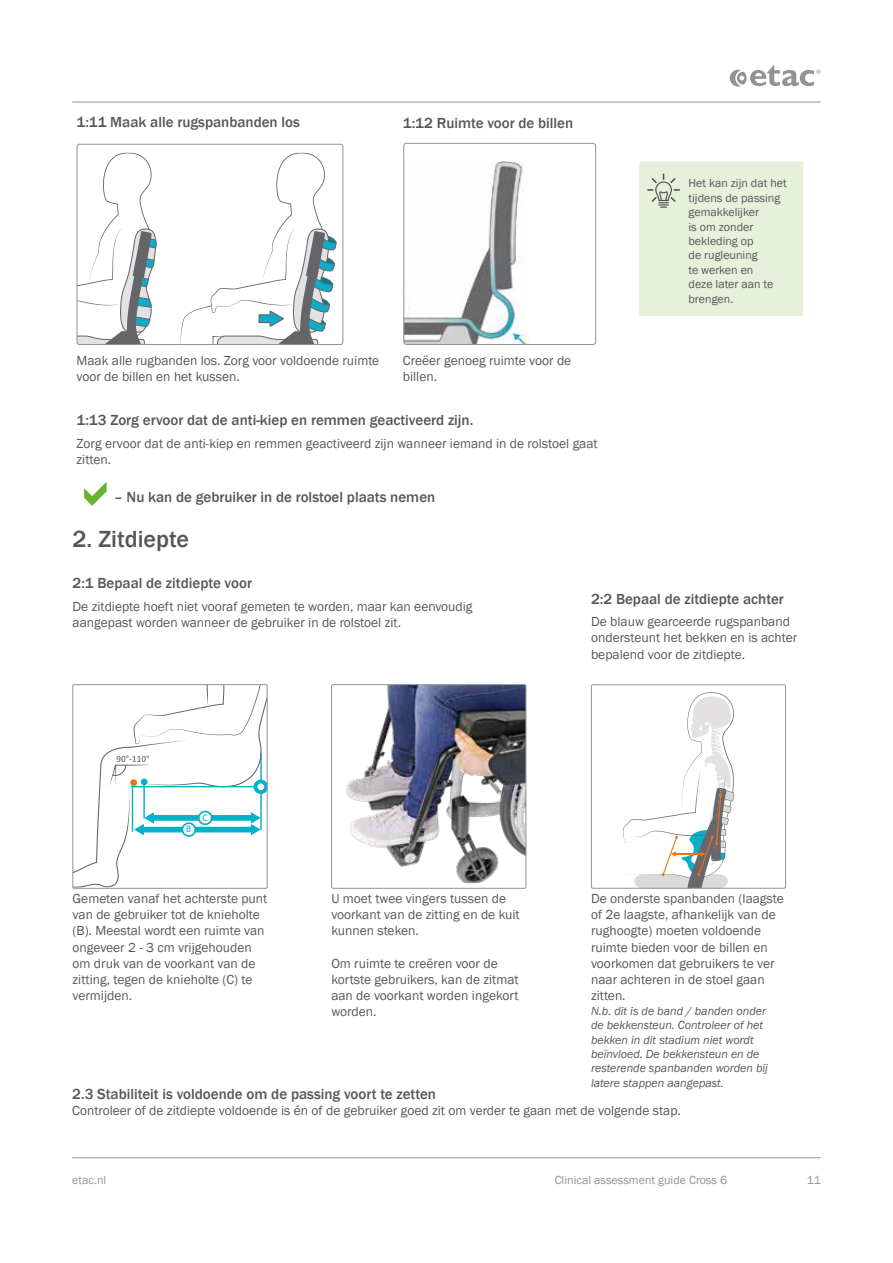
<style>
.page{position:relative;width:893px;height:1263px;background:#fff}
.page>*{position:absolute;margin:0;border:0;box-sizing:border-box;transform-origin:0 0}
.t1{font:500 24px "Franklin Gothic";color:#575756}
.t2{font:500 15px "Franklin Gothic";color:#575756}
.t3{font:13.5px/16.2px "Franklin Gothic";color:#575756}
.t4{font:italic 12px/14.4px "Franklin Gothic";color:#575756}
.t5{font:12px/14.4px "Franklin Gothic";color:#575756}
.t6{font:12px "Franklin Gothic";color:#909394}
.t7{font:9.3px "Myriad Pro";color:#00b1c7}
</style>
<div class="page">
<hr style="left:72px;top:102px;width:749px;height:1px;background:#909394">
<hr style="left:72px;top:1157px;width:749px;height:1px;background:#909394">
<svg style="left:730px;top:65px;width:91px;height:22px"></svg>
<svg style="left:77px;top:153px;width:80px;height:192px"></svg>
<svg style="left:180px;top:153px;width:157px;height:190px"></svg>
<div style="left:77px;top:144px;width:266px;height:201px;border:1px solid #909394;border-radius:2px"></div>
<img style="left:405px;top:162px;width:123px;height:181px">
<div style="left:403px;top:143px;width:193px;height:202px;border:1px solid #909394;border-radius:3px"></div>
<div style="left:639px;top:162px;width:164px;height:154px;background:#e6f0da;border-radius:2px"></div>
<svg style="left:647px;top:173px;width:33px;height:35px"></svg>
<img style="left:346px;top:686px;width:178px;height:197px">
<div style="left:331px;top:684px;width:195px;height:204px;border:1px solid #909394"></div>
<svg style="left:75px;top:686px;width:190px;height:200px"></svg>
<hr style="left:132px;top:787px;width:1px;height:44px;background:#00b1c7">
<div style="left:73px;top:684px;width:194px;height:204px;border:1px solid #909394"></div>
<svg style="left:622px;top:692px;width:112px;height:194px"></svg>
<div style="left:591px;top:684px;width:195px;height:204px;border:1px solid #909394;border-radius:2px"></div>
<p class="t2" style="left:77px;top:113px;width:225px">1:11 Maak alle rugspanbanden los</p>
<p class="t2" style="left:403px;top:113px;width:172px">1:12 Ruimte voor de billen</p>
<p class="t3" style="left:77px;top:352px;width:304px">Maak alle rugbanden los. Zorg voor voldoende ruimte voor de billen en het kussen.</p>
<p class="t3" style="left:403px;top:352px;width:170px">Creëer genoeg ruimte voor de billen.</p>
<p class="t2" style="left:77px;top:411px;width:398px">1:13 Zorg ervoor dat de anti-kiep en remmen geactiveerd zijn.</p>
<p class="t3" style="left:77px;top:435px;width:523px">Zorg ervoor dat de anti-kiep en remmen geactiveerd zijn wanneer iemand in de rolstoel gaat zitten.</p>
<p class="t2" style="left:114px;top:488px;width:323px">– Nu kan de gebruiker in de rolstoel plaats nemen</p>
<p class="t5" style="left:688px;top:177px;width:100px">Het kan zijn dat het tijdens de passing gemakkelijker<br>is om zonder bekleding op<br>de rugleuning<br>te werken en<br>deze later aan te brengen.</p>
<h1 class="t1" style="left:73px;top:525px;width:118px">2. Zitdiepte</h1>
<p class="t2" style="left:73px;top:574px;width:181px">2:1 Bepaal de zitdiepte voor</p>
<p class="t3" style="left:73px;top:598px;width:401px">De zitdiepte hoeft niet vooraf gemeten te worden, maar kan eenvoudig aangepast worden wanneer de gebruiker in de rolstoel zit.</p>
<p class="t7" style="left:186px;top:823px;width:7px">B</p>
<p class="t7" style="left:203px;top:812px;width:7px">C</p>
<p class="t2" style="left:591px;top:589px;width:194px">2:2 Bepaal de zitdiepte achter</p>
<p class="t3" style="left:591px;top:614px;width:208px">De blauw gearceerde rugspanband ondersteunt het bekken en is achter bepalend voor de zitdiepte.</p>
<p class="t3" style="left:73px;top:891px;width:196px">Gemeten vanaf het achterste punt van de gebruiker tot de knieholte (B). Meestal wordt een ruimte van ongeveer 2 - 3 cm vrijgehouden om druk van de voorkant van de zitting, tegen de knieholte (C) te vermijden.</p>
<p class="t3" style="left:331px;top:891px;width:190px">U moet twee vingers tussen de voorkant van de zitting en de kuit kunnen steken.</p>
<p class="t3" style="left:331px;top:955px;width:189px">Om ruimte te creëren voor de kortste gebruikers, kan de zitmat aan de voorkant worden ingekort worden.</p>
<p class="t3" style="left:591px;top:891px;width:194px">De onderste spanbanden (laagste of 2e laagste, afhankelijk van de rughoogte) moeten voldoende ruimte bieden voor de billen en voorkomen dat gebruikers te ver naar achteren in de stoel gaan zitten.</p>
<p class="t4" style="left:591px;top:1004px;width:178px">N.b. dit is de band / banden onder de bekkensteun. Controleer of het bekken in dit stadium niet wordt beïnvloed. De bekkensteun en de resterende spanbanden worden bij latere stappen aangepast.</p>
<p class="t2" style="left:72px;top:1085px;width:365px">2.3 Stabiliteit is voldoende om de passing voort te zetten</p>
<p class="t3" style="left:72px;top:1103px;width:610px">Controleer of de zitdiepte voldoende is én of de gebruiker goed zit om verder te gaan met de volgende stap.</p>
<p class="t6" style="left:72px;top:1173px;width:36px">etac.nl</p>
<p class="t6" style="left:555px;top:1173px;width:174px">Clinical assessment guide Cross 6</p>
<p class="t6" style="left:807px;top:1173px;width:15px">11</p>
</div>
